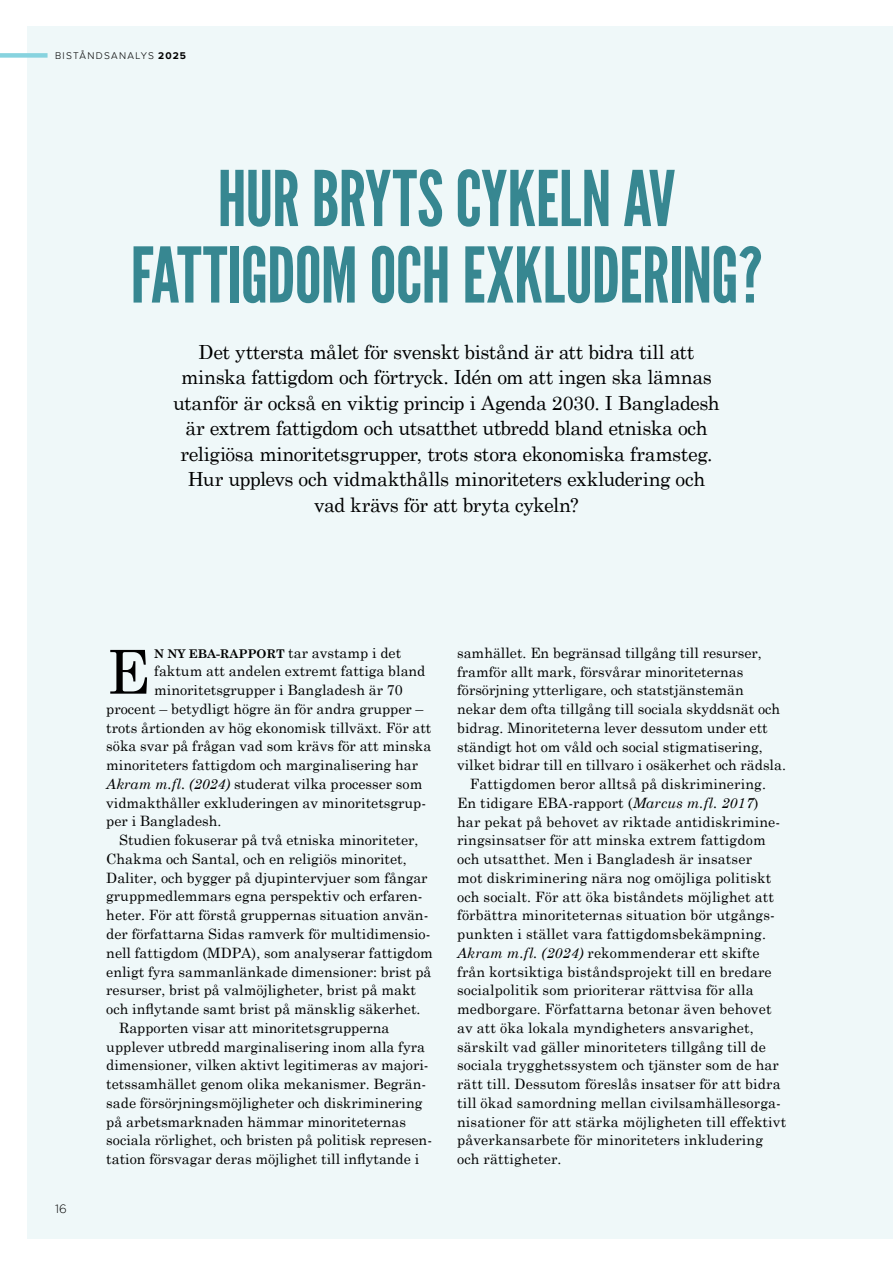
<style>
.page{position:relative;width:893px;height:1263px;background:#fff}
.page>*{position:absolute;margin:0;border:0;box-sizing:border-box;transform-origin:0 0}
.t1{font:76.5px/76.5px "League Gothic";letter-spacing:-.01em;color:#378791;text-align:center}
.t2{font:60.6px "Century Schoolbook";color:#000}
.t3{font:19.5px/25.5px "Century Schoolbook";letter-spacing:-.02em;color:#000;text-align:center}
.t4{font:14.25px "Century Schoolbook";color:#000}
.t5{font:700 12px "Century Schoolbook";letter-spacing:-.01em;color:#000}
.t6{font:300 12px "Gotham";color:#000}
.t7{font:300 10.2px "Proxima Nova";letter-spacing:.125em;color:#000}
.s1{font-weight:700}
.s2{font-weight:400;font-size:14.25px}
.s3{font-style:italic}
</style>
<div class="page">
<div style="left:28px;top:26px;width:865px;height:1213px;background:#eff8f9"></div>
<div style="left:0;top:53px;width:48px;height:5px;background:#87d3df"></div>
<p class="t7" style="left:55px;top:50px;width:133px">BISTÅNDSANALYS <span class="s1">2025</span></p>
<h1 class="t1" style="left:130px;top:161px;width:634px">HUR BRYTS CYKELN AV<br>FATTIGDOM OCH EXKLUDERING?</h1>
<p class="t3" style="left:173px;top:337px;width:548px">Det yttersta målet för svenskt bistånd är att bidra till att minska fattigdom och förtryck. Idén om att ingen ska lämnas utanför är också en viktig princip i Agenda 2030. I Bangladesh är extrem fattigdom och utsatthet utbredd bland etniska och religiösa minoritetsgrupper, trots stora ekonomiska framsteg.<br>Hur upplevs och vidmakthålls minoriteters exkludering och vad krävs för att bryta cykeln?</p>
<p class="t6" style="left:55px;top:1202px;width:13px">16</p>
<h2 class="t2" style="left:106px;top:621px;width:45px">E</h2>
<p class="t5" style="left:154px;top:646px;width:248px">N NY EBA-RAPPORT <span class="s2">tar avstamp i det</span></p>
<p class="t4" style="left:154px;top:659px;width:273px">faktum att andelen extremt fattiga bland</p>
<p class="t4" style="left:154px;top:678px;width:250px">minoritetsgrupper i Bangladesh är 70</p>
<p class="t4" style="left:106px;top:697px;width:319px">procent – betydligt högre än för andra grupper –</p>
<p class="t4" style="left:106px;top:715px;width:327px">trots årtionden av hög ekonomisk tillväxt. För att</p>
<p class="t4" style="left:106px;top:734px;width:326px">söka svar på frågan vad som krävs för att minska</p>
<p class="t4" style="left:106px;top:753px;width:313px">minoriteters fattigdom och marginalisering har</p>
<p class="t4" style="left:106px;top:772px;width:318px"><span class="s3">Akram m.fl. (2024)</span> studerat vilka processer som</p>
<p class="t4" style="left:106px;top:790px;width:321px">vidmakthåller exkluderingen av minoritetsgrup-</p>
<p class="t4" style="left:106px;top:809px;width:117px">per i Bangladesh.</p>
<p class="t4" style="left:119px;top:828px;width:301px">Studien fokuserar på två etniska minoriteter,</p>
<p class="t4" style="left:106px;top:847px;width:302px">Chakma och Santal, och en religiös minoritet,</p>
<p class="t4" style="left:106px;top:866px;width:323px">Daliter, och bygger på djupintervjuer som fångar</p>
<p class="t4" style="left:106px;top:884px;width:318px">gruppmedlemmars egna perspektiv och erfaren-</p>
<p class="t4" style="left:106px;top:903px;width:324px">heter. För att förstå gruppernas situation använ-</p>
<p class="t4" style="left:106px;top:922px;width:326px">der författarna Sidas ramverk för multidimensio-</p>
<p class="t4" style="left:106px;top:941px;width:328px">nell fattigdom (MDPA), som analyserar fattigdom</p>
<p class="t4" style="left:106px;top:959px;width:327px">enligt fyra sammanlänkade dimensioner: brist på</p>
<p class="t4" style="left:106px;top:978px;width:311px">resurser, brist på valmöjligheter, brist på makt</p>
<p class="t4" style="left:106px;top:997px;width:316px">och inflytande samt brist på mänsklig säkerhet.</p>
<p class="t4" style="left:119px;top:1016px;width:272px">Rapporten visar att minoritetsgrupperna</p>
<p class="t4" style="left:106px;top:1034px;width:320px">upplever utbredd marginalisering inom alla fyra</p>
<p class="t4" style="left:106px;top:1053px;width:324px">dimensioner, vilken aktivt legitimeras av majori-</p>
<p class="t4" style="left:106px;top:1072px;width:321px">tetssamhället genom olika mekanismer. Begrän-</p>
<p class="t4" style="left:106px;top:1091px;width:318px">sade försörjningsmöjligheter och diskriminering</p>
<p class="t4" style="left:106px;top:1109px;width:301px">på arbetsmarknaden hämmar minoriteternas</p>
<p class="t4" style="left:106px;top:1128px;width:327px">sociala rörlighet, och bristen på politisk represen-</p>
<p class="t4" style="left:106px;top:1147px;width:314px">tation försvagar deras möjlighet till inflytande i</p>
<p class="t4" style="left:457px;top:641px;width:306px">samhället. En begränsad tillgång till resurser,</p>
<p class="t4" style="left:457px;top:659px;width:288px">framför allt mark, försvårar minoriteternas</p>
<p class="t4" style="left:457px;top:678px;width:288px">försörjning ytterligare, och statstjänstemän</p>
<p class="t4" style="left:457px;top:697px;width:324px">nekar dem ofta tillgång till sociala skyddsnät och</p>
<p class="t4" style="left:457px;top:716px;width:312px">bidrag. Minoriteterna lever dessutom under ett</p>
<p class="t4" style="left:457px;top:734px;width:307px">ständigt hot om våld och social stigmatisering,</p>
<p class="t4" style="left:457px;top:753px;width:330px">vilket bidrar till en tillvaro i osäkerhet och rädsla.</p>
<p class="t4" style="left:470px;top:772px;width:298px">Fattigdomen beror alltså på diskriminering.</p>
<p class="t4" style="left:457px;top:791px;width:303px">En tidigare EBA-rapport (<span class="s3">Marcus m.fl. 2017</span>)</p>
<p class="t4" style="left:457px;top:809px;width:325px">har pekat på behovet av riktade antidiskrimine-</p>
<p class="t4" style="left:457px;top:828px;width:310px">ringsinsatser för att minska extrem fattigdom</p>
<p class="t4" style="left:457px;top:847px;width:296px">och utsatthet. Men i Bangladesh är insatser</p>
<p class="t4" style="left:457px;top:866px;width:316px">mot diskriminering nära nog omöjliga politiskt</p>
<p class="t4" style="left:457px;top:884px;width:318px">och socialt. För att öka biståndets möjlighet att</p>
<p class="t4" style="left:457px;top:903px;width:319px">förbättra minoriteternas situation bör utgångs-</p>
<p class="t4" style="left:457px;top:922px;width:310px">punkten i stället vara fattigdomsbekämpning.</p>
<p class="t4" style="left:457px;top:941px;width:304px"><span class="s3">Akram m.fl. (2024)</span> rekommenderar ett skifte</p>
<p class="t4" style="left:457px;top:959px;width:316px">från kortsiktiga biståndsprojekt till en bredare</p>
<p class="t4" style="left:457px;top:978px;width:298px">socialpolitik som prioriterar rättvisa för alla</p>
<p class="t4" style="left:457px;top:997px;width:316px">medborgare. Författarna betonar även behovet</p>
<p class="t4" style="left:457px;top:1016px;width:298px">av att öka lokala myndigheters ansvarighet,</p>
<p class="t4" style="left:457px;top:1034px;width:310px">särskilt vad gäller minoriteters tillgång till de</p>
<p class="t4" style="left:457px;top:1053px;width:323px">sociala trygghetssystem och tjänster som de har</p>
<p class="t4" style="left:457px;top:1072px;width:325px">rätt till. Dessutom föreslås insatser för att bidra</p>
<p class="t4" style="left:457px;top:1091px;width:325px">till ökad samordning mellan civilsamhällesorga-</p>
<p class="t4" style="left:457px;top:1109px;width:331px">nisationer för att stärka möjligheten till effektivt</p>
<p class="t4" style="left:457px;top:1128px;width:307px">påverkansarbete för minoriteters inkludering</p>
<p class="t4" style="left:457px;top:1147px;width:106px">och rättigheter.</p>
</div>
